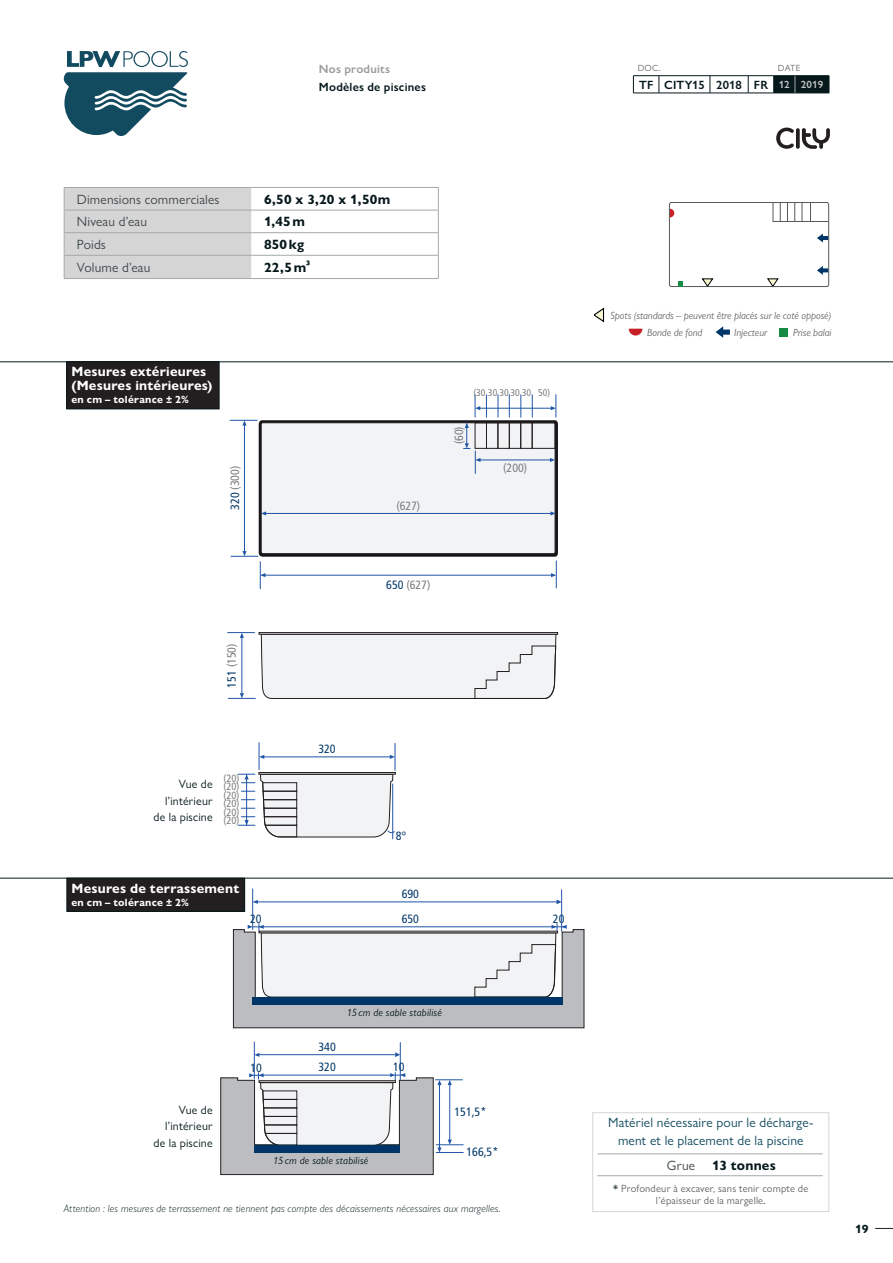
<style>
.page{position:relative;width:893px;height:1263px;background:#fff}
.page>*{position:absolute;margin:0;border:0;box-sizing:border-box;transform-origin:0 0}
.t1{font:13.5px/18px "Gill Sans Nova";letter-spacing:.01em;color:#124b5f;text-align:center}
.t2{font:700 13.5px/13.5px "Gill Sans Nova";letter-spacing:.015em;color:#fff}
.t3{font:13.5px "Gill Sans Nova";letter-spacing:.01em;color:#3f474a}
.t4{font:700 13.5px "Gill Sans Nova";letter-spacing:.015em;color:#06181b}
.t5{font:12px/16.5px "Gill Sans Nova";letter-spacing:.015em;color:#06181b;text-align:right}
.t6{font:600 12px/18px "Gill Sans Nova";letter-spacing:.015em;color:#06181b}
.t7{font:condensed 12px "Frutiger";color:#797c7e}
.t8{font:condensed 12px "Frutiger";color:#003667}
.t9{font:700 12px "Gill Sans Nova";color:#06181b}
.t10{font:italic 300 10.5px "Gill Sans Nova";letter-spacing:.02em;color:#06181b}
.t11{font:italic 10.5px/17.1px "Gill Sans Nova";letter-spacing:-.01em;color:#696c6f}
.t12{font:10.5px/12px "Gill Sans Nova";letter-spacing:.02em;color:#636366;text-align:center}
.t13{font:italic 10.5px "Gill Sans Nova";letter-spacing:.015em;color:#06181b}
.t14{font:700 10.5px "Gill Sans Nova";letter-spacing:.025em;color:#fff}
.t15{font:condensed 10.5px/8.6px "Frutiger";color:#797c7e;text-align:justify}
.t16{font:600 10.5px "Gill Sans Nova";letter-spacing:-.005em;color:#c5c5c7}
.t17{font:condensed 9.75px "Frutiger";color:#797c7e}
.t18{font:9px "Gill Sans Nova";letter-spacing:.025em;color:#696c6f}
.s1{color:#999b9d}
.s2{font-size:10.5px}
.s3{color:#003667}
.s4{color:#06181b}
</style>
<div class="page">
<svg style="left:64px;top:51px;width:124px;height:85px"></svg>
<svg style="left:875px;top:1228px;width:18px;height:1px"></svg>
<hr style="left:0;top:878px;width:893px;height:1px;background:#06181b">
<div style="left:67px;top:878px;width:178px;height:33px;background:#231f20"></div>
<div style="left:66px;top:878px;width:179px;height:34px;border:1px solid #06181b"></div>
<hr style="left:0;top:361px;width:893px;height:1px;background:#06181b">
<div style="left:67px;top:362px;width:152px;height:47px;background:#231f20"></div>
<div style="left:66px;top:361px;width:154px;height:48px;border:1px solid #06181b"></div>
<svg style="left:594px;top:307px;width:11px;height:16px"></svg>
<svg style="left:629px;top:329px;width:13px;height:6px"></svg>
<svg style="left:716px;top:326px;width:14px;height:12px"></svg>
<div style="left:779px;top:328px;width:9px;height:9px;background:#178a43"></div>
<div style="left:259px;top:632px;width:299px;height:2px;border:1px solid #231f20"></div>
<div style="left:261px;top:634px;width:295px;height:65px;background:#f2f3f4"></div>
<hr style="left:242px;top:637px;width:1px;height:56px;background:#2056a6">
<svg style="left:228px;top:693px;width:27px;height:6px"></svg>
<svg style="left:228px;top:632px;width:27px;height:6px"></svg>
<hr style="left:392px;top:784px;width:1px;height:55px;background:#2056a6">
<svg style="left:238px;top:742px;width:158px;height:95px"></svg>
<hr style="left:264px;top:757px;width:126px;height:1px;background:#2056a6">
<hr style="left:252px;top:889px;width:1px;height:40px;background:#2056a6">
<hr style="left:400px;top:1042px;width:1px;height:37px;background:#2056a6">
<hr style="left:254px;top:1042px;width:1px;height:37px;background:#2056a6">
<hr style="left:259px;top:1054px;width:136px;height:1px;background:#2056a6">
<svg style="left:254px;top:1053px;width:5px;height:4px"></svg>
<svg style="left:395px;top:1052px;width:5px;height:5px"></svg>
<svg style="left:221px;top:1072px;width:242px;height:102px"></svg>
<hr style="left:439px;top:1083px;width:1px;height:65px;background:#2056a6">
<svg style="left:230px;top:395px;width:328px;height:194px"></svg>
<hr style="left:561px;top:890px;width:1px;height:41px;background:#2056a6">
<hr style="left:256px;top:902px;width:302px;height:1px;background:#2056a6">
<svg style="left:253px;top:900px;width:5px;height:4px"></svg>
<svg style="left:557px;top:899px;width:5px;height:5px"></svg>
<svg style="left:233px;top:923px;width:351px;height:105px"></svg>
<svg style="left:796px;top:128px;width:4px;height:21px"></svg>
<svg style="left:802px;top:128px;width:28px;height:21px"></svg>
<svg style="left:776px;top:128px;width:18px;height:21px"></svg>
<div style="left:669px;top:202px;width:160px;height:85px;border:1px solid #57585a;border-radius:2px"></div>
<svg style="left:772px;top:202px;width:57px;height:20px"></svg>
<svg style="left:670px;top:209px;width:4px;height:8px"></svg>
<svg style="left:701px;top:278px;width:13px;height:9px"></svg>
<svg style="left:766px;top:278px;width:14px;height:9px"></svg>
<svg style="left:678px;top:281px;width:4px;height:5px"></svg>
<svg style="left:817px;top:233px;width:11px;height:9px"></svg>
<svg style="left:817px;top:266px;width:11px;height:9px"></svg>
<hr style="left:251px;top:187px;width:188px;height:1px;background:#a6a8ab">
<hr style="left:251px;top:210px;width:188px;height:1px;background:#a6a8ab">
<hr style="left:251px;top:232px;width:188px;height:1px;background:#a6a8ab">
<svg style="left:64px;top:187px;width:187px;height:91px;background:#d2d2d3"></svg>
<hr style="left:251px;top:255px;width:188px;height:1px;background:#a6a8ab">
<svg style="left:438px;top:188px;width:1px;height:90px"></svg>
<hr style="left:64px;top:278px;width:187px;height:1px;background:#a6a8ab">
<hr style="left:251px;top:278px;width:188px;height:1px;background:#a6a8ab">
<hr style="left:659px;top:75px;width:51px;height:1px;background:#06181b">
<hr style="left:710px;top:75px;width:38px;height:1px;background:#06181b">
<svg style="left:710px;top:76px;width:1px;height:17px"></svg>
<svg style="left:633px;top:75px;width:27px;height:19px"></svg>
<hr style="left:659px;top:93px;width:51px;height:1px;background:#06181b">
<hr style="left:710px;top:93px;width:38px;height:1px;background:#06181b">
<svg style="left:748px;top:75px;width:82px;height:19px"></svg>
<hr style="left:597px;top:1153px;width:107px;height:1px;background:#a6a8ab">
<hr style="left:704px;top:1153px;width:119px;height:1px;background:#a6a8ab">
<hr style="left:597px;top:1175px;width:107px;height:1px;background:#a6a8ab">
<hr style="left:704px;top:1175px;width:119px;height:1px;background:#a6a8ab">
<div style="left:592px;top:1112px;width:237px;height:100px;border:1px solid #d5d5d6"></div>
<p class="t6" style="left:319px;top:59px;width:109px"><span class="s1">Nos produits<br></span>Modèles de piscines</p>
<p class="t18" style="left:638px;top:63px;width:25px">DOC<span class="s2">.</span></p>
<p class="t18" style="left:778px;top:62px;width:24px">DATE</p>
<p class="t6" style="left:639px;top:76px;width:16px">TF</p>
<p class="t6" style="left:664px;top:76px;width:42px">CITY15</p>
<p class="t6" style="left:716px;top:76px;width:27px">2018</p>
<p class="t6" style="left:754px;top:76px;width:16px">FR</p>
<p class="t16" style="left:779px;top:78px;width:12px">12</p>
<p class="t16" style="left:801px;top:78px;width:24px">2019</p>
<p class="t3" style="left:77px;top:191px;width:144px">Dimensions commerciales</p>
<p class="t4" style="left:264px;top:191px;width:128px">6,50 x 3,20 x 1,50m</p>
<p class="t3" style="left:77px;top:213px;width:72px">Niveau d’eau</p>
<p class="t4" style="left:264px;top:213px;width:43px">1,45m</p>
<p class="t3" style="left:77px;top:236px;width:31px">Poids</p>
<p class="t4" style="left:264px;top:236px;width:42px">850kg</p>
<p class="t3" style="left:77px;top:259px;width:75px">Volume d’eau</p>
<p class="t4" style="left:264px;top:259px;width:48px">22,5m³</p>
<p class="t2" style="left:71px;top:365px;width:143px">Mesures extérieures (Mesures intérieures)</p>
<p class="t14" style="left:71px;top:393px;width:119px">en cm – tolérance ± 2%</p>
<p class="t7" style="left:228px;top:510px;width:46px;rotate:-90deg"><span class="s3">320</span> (300)</p>
<p class="t7" style="left:225px;top:687px;width:46px;rotate:-90deg"><span class="s3">151</span> (150)</p>
<p class="t5" style="left:154px;top:776px;width:61px">Vue de l’intérieur de la piscine</p>
<p class="t15" style="left:223px;top:774px;width:17px">(20) (20) (20) (20) (20) (20)</p>
<p class="t2" style="left:71px;top:881px;width:169px">Mesures de terrassement</p>
<p class="t14" style="left:71px;top:896px;width:119px">en cm – tolérance ± 2%</p>
<p class="t7" style="left:396px;top:499px;width:25px">(627)</p>
<p class="t17" style="left:473px;top:387px;width:78px">(30 30 30 30 30 50)</p>
<p class="t7" style="left:452px;top:444px;width:20px;rotate:-90deg">(60)</p>
<p class="t7" style="left:503px;top:461px;width:25px">(200)</p>
<p class="t7" style="left:386px;top:578px;width:46px"><span class="s3">650</span> (627)</p>
<p class="t8" style="left:318px;top:742px;width:19px">320</p>
<p class="t8" style="left:396px;top:829px;width:12px">8°</p>
<p class="t8" style="left:402px;top:887px;width:19px">690</p>
<p class="t8" style="left:250px;top:912px;width:13px">20</p>
<p class="t8" style="left:402px;top:912px;width:19px">650</p>
<p class="t8" style="left:553px;top:912px;width:13px">20</p>
<p class="t8" style="left:318px;top:1040px;width:19px">340</p>
<p class="t13" style="left:347px;top:1005px;width:97px">15cm de sable stabilisé</p>
<p class="t5" style="left:154px;top:1101px;width:61px">Vue de l’intérieur de la piscine</p>
<p class="t8" style="left:250px;top:1060px;width:13px">10</p>
<p class="t8" style="left:318px;top:1060px;width:19px">320</p>
<p class="t8" style="left:393px;top:1060px;width:13px">10</p>
<p class="t13" style="left:273px;top:1153px;width:97px">15cm de sable stabilisé</p>
<p class="t8" style="left:454px;top:1105px;width:33px">151,5*</p>
<p class="t8" style="left:466px;top:1145px;width:33px">166,5*</p>
<p class="t10" style="left:64px;top:1202px;width:438px">Attention : les mesures de terrassement ne tiennent pas compte des décaissements nécessaires aux margelles.</p>
<p class="t11" style="left:647px;top:306px;width:186px;text-indent:-37px">Spots (standards – peuvent être placés sur le coté opposé)<br>Bonde de fond</p>
<p class="t11" style="left:734px;top:324px;width:35px">Injecteur</p>
<p class="t11" style="left:793px;top:324px;width:40px">Prise balai</p>
<h4 class="t1" style="left:608px;top:1113px;width:207px">Matériel nécessaire pour le décharge&shy;ment et le placement de la piscine</h4>
<p class="t3" style="left:667px;top:1157px;width:30px">Grue</p>
<p class="t4" style="left:712px;top:1157px;width:65px">13 tonnes</p>
<p class="t12" style="left:613px;top:1182px;width:197px"><span class="s4">*</span> Profondeur à excaver, sans tenir compte de l’épaisseur de la margelle<span class="s4">.</span></p>
<p class="t9" style="left:855px;top:1221px;width:15px">19</p>
</div>
